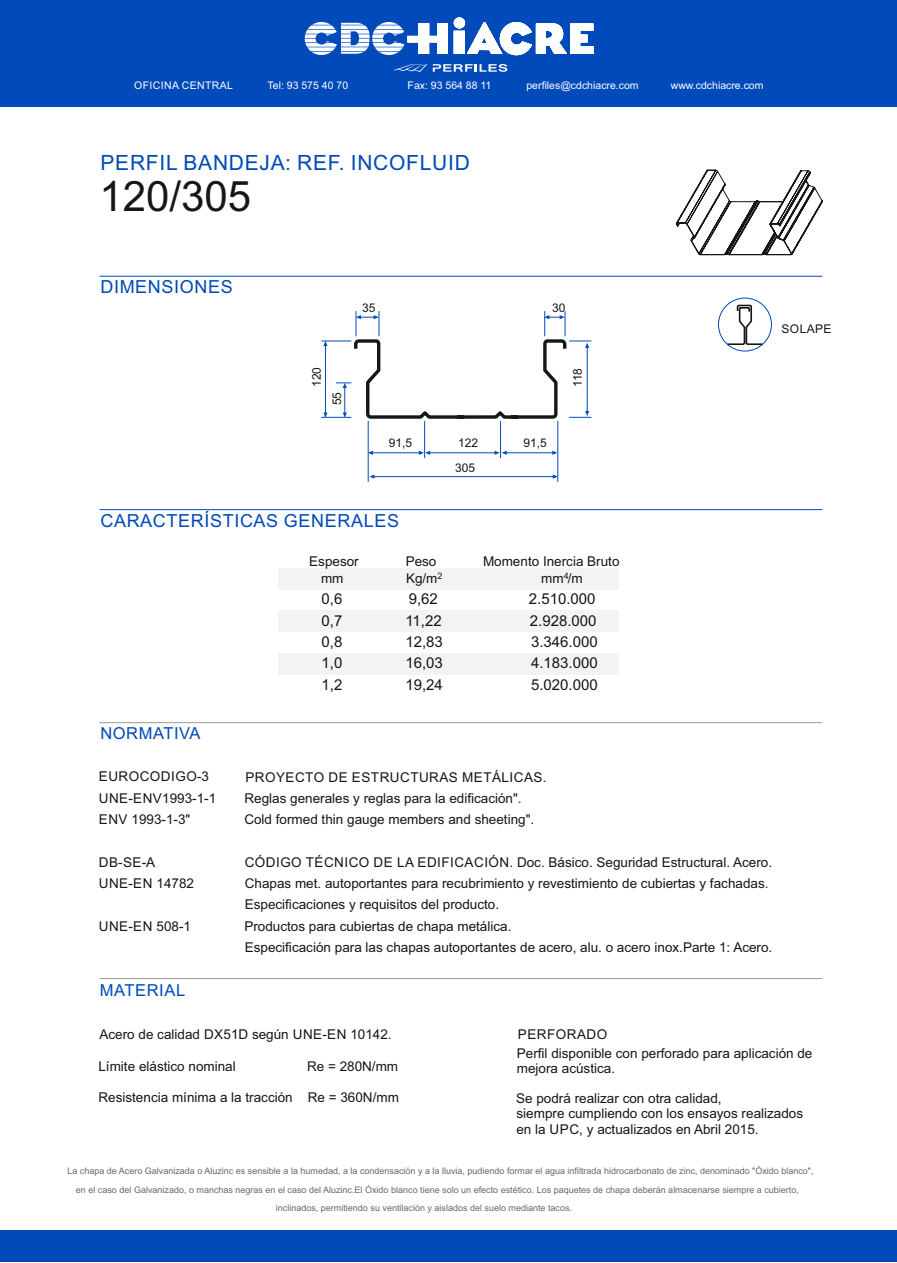
<style>
.page{position:relative;width:897px;height:1263px;background:#fff}
.page>*{position:absolute;margin:0;border:0;box-sizing:border-box;transform-origin:0 0}
.t1{font:42px "Arial";color:#151616}
.t2{font:21px "Arial";letter-spacing:.035em;color:#004aba}
.t3{font:18px "Arial";letter-spacing:.035em;color:#004aba}
.t4{font:16.5px "Arial";letter-spacing:.035em;color:#004aba}
.t5{font:15px "Arial";color:#151616}
.t6{font:13.5px/21.3px "Arial";color:#151616}
.t7{font:13.5px/21.3px "Arial";letter-spacing:.035em;color:#151616}
.t8{font:12px "Arial";color:#151616}
.t9{font:10.5px "Arial";color:#fff}
.t10{font:10.5px "Arial";letter-spacing:.035em;color:#fff}
.t11{font:9px "Arial";color:#686868}
</style>
<div class="page">
<div style="left:1px;top:0;width:896px;height:106px;background:#004aba"></div>
<div style="left:454px;top:31px;width:11px;height:23px;background:#fff"></div>
<svg style="left:467px;top:22px;width:127px;height:33px"></svg>
<div style="left:454px;top:17px;width:11px;height:11px;background:#fff;border-radius:50%"></div>
<svg style="left:305px;top:22px;width:143px;height:33px"></svg>
<svg style="left:393px;top:64px;width:34px;height:8px"></svg>
<svg style="left:433px;top:64px;width:74px;height:8px"></svg>
<div style="left:1px;top:1231px;width:896px;height:31px;background:#004aba"></div>
<hr style="left:99px;top:276px;width:723px;height:1px;background:#004aba">
<div style="left:278px;top:568px;width:341px;height:22px;background:#f2f3f3"></div>
<div style="left:278px;top:611px;width:341px;height:21px;background:#f2f3f3"></div>
<div style="left:278px;top:653px;width:341px;height:22px;background:#f2f3f3"></div>
<hr style="left:99px;top:509px;width:723px;height:1px;background:#004aba">
<hr style="left:321px;top:341px;width:30px;height:1px;background:#004aba">
<hr style="left:321px;top:417px;width:30px;height:1px;background:#004aba">
<hr style="left:325px;top:346px;width:1px;height:67px;background:#004aba">
<svg style="left:323px;top:341px;width:5px;height:5px"></svg>
<svg style="left:323px;top:413px;width:5px;height:5px"></svg>
<hr style="left:368px;top:421px;width:1px;height:61px;background:#004aba">
<hr style="left:558px;top:421px;width:1px;height:61px;background:#004aba">
<hr style="left:500px;top:421px;width:1px;height:37px;background:#004aba">
<hr style="left:424px;top:421px;width:1px;height:37px;background:#004aba">
<hr style="left:373px;top:453px;width:46px;height:1px;background:#004aba">
<svg style="left:368px;top:451px;width:5px;height:4px"></svg>
<hr style="left:506px;top:453px;width:47px;height:1px;background:#004aba">
<svg style="left:552px;top:451px;width:5px;height:4px"></svg>
<hr style="left:430px;top:453px;width:65px;height:1px;background:#004aba">
<svg style="left:419px;top:451px;width:11px;height:4px"></svg>
<svg style="left:495px;top:451px;width:12px;height:4px"></svg>
<hr style="left:374px;top:476px;width:179px;height:1px;background:#004aba">
<svg style="left:369px;top:475px;width:6px;height:4px"></svg>
<svg style="left:553px;top:475px;width:5px;height:4px"></svg>
<svg style="left:336px;top:311px;width:255px;height:108px"></svg>
<svg style="left:676px;top:170px;width:147px;height:85px"></svg>
<hr style="left:99px;top:722px;width:723px;height:1px;background:#999">
<hr style="left:99px;top:978px;width:723px;height:1px;background:#999">
<svg style="left:726px;top:304px;width:38px;height:42px"></svg>
<div style="left:718px;top:298px;width:54px;height:53px;border:1px solid #004aba;border-radius:50%"></div>
<p class="t10" style="left:134px;top:82px;width:100px">OFICINA CENTRAL</p>
<p class="t9" style="left:268px;top:82px;width:82px">Tel: 93 575 40 70</p>
<p class="t9" style="left:408px;top:82px;width:85px">Fax: 93 564 88 11</p>
<p class="t9" style="left:526px;top:82px;width:114px">perfiles@cdchiacre.com</p>
<p class="t9" style="left:671px;top:82px;width:94px">www.cdchiacre.com</p>
<h2 class="t2" style="left:101px;top:154px;width:371px">PERFIL BANDEJA: REF. INCOFLUID</h2>
<h1 class="t1" style="left:99px;top:180px;width:153px">120/305</h1>
<h3 class="t3" style="left:100px;top:280px;width:134px">DIMENSIONES</h3>
<p class="t8" style="left:362px;top:303px;width:15px">35</p>
<p class="t8" style="left:552px;top:303px;width:15px">30</p>
<p class="t8" style="left:312px;top:387px;width:22px;rotate:-90deg">120</p>
<p class="t8" style="left:332px;top:405px;width:15px;rotate:-90deg">55</p>
<p class="t8" style="left:389px;top:438px;width:25px">91,5</p>
<p class="t8" style="left:458px;top:438px;width:22px">122</p>
<p class="t8" style="left:523px;top:438px;width:25px">91,5</p>
<p class="t8" style="left:455px;top:464px;width:22px">305</p>
<p class="t8" style="left:573px;top:387px;width:21px;rotate:-90deg">118</p>
<p class="t8" style="left:782px;top:324px;width:52px">SOLAPE</p>
<h3 class="t3" style="left:100px;top:514px;width:300px">CARACTERÍSTICAS GENERALES</h3>
<p class="t6" style="left:309px;top:552px;width:51px">Espesor</p>
<p class="t6" style="left:406px;top:552px;width:32px">Peso</p>
<p class="t6" style="left:483px;top:552px;width:138px">Momento Inercia Bruto</p>
<p class="t4" style="left:100px;top:727px;width:102px">NORMATIVA</p>
<p class="t7" style="left:99px;top:767px;width:119px">EUROCODIGO-3<br>UNE-ENV1993-1-1</p>
<p class="t6" style="left:321px;top:569px;width:24px">mm</p>
<p class="t6" style="left:406px;top:569px;width:38px">Kg/m<sup>2</sup></p>
<p class="t6" style="left:541px;top:569px;width:43px">mm<sup>4</sup>/m</p>
<p class="t5" style="left:322px;top:593px;width:22px">0,6</p>
<p class="t5" style="left:409px;top:593px;width:31px">9,62</p>
<p class="t5" style="left:529px;top:593px;width:68px">2.510.000</p>
<p class="t5" style="left:322px;top:615px;width:22px">0,7</p>
<p class="t5" style="left:405px;top:615px;width:38px">11,22</p>
<p class="t5" style="left:530px;top:615px;width:68px">2.928.000</p>
<p class="t5" style="left:322px;top:636px;width:22px">0,8</p>
<p class="t5" style="left:405px;top:636px;width:39px">12,83</p>
<p class="t5" style="left:531px;top:636px;width:68px">3.346.000</p>
<p class="t5" style="left:322px;top:657px;width:22px">1,0</p>
<p class="t5" style="left:405px;top:657px;width:39px">16,03</p>
<p class="t5" style="left:531px;top:657px;width:68px">4.183.000</p>
<p class="t5" style="left:322px;top:679px;width:22px">1,2</p>
<p class="t5" style="left:405px;top:679px;width:39px">19,24</p>
<p class="t5" style="left:531px;top:679px;width:68px">5.020.000</p>
<p class="t7" style="left:245px;top:768px;width:303px">PROYECTO DE ESTRUCTURAS METÁLICAS.</p>
<p class="t6" style="left:245px;top:789px;width:279px">Reglas generales y reglas para la edificación".</p>
<p class="t6" style="left:99px;top:810px;width:93px">ENV 1993-1-3"</p>
<p class="t6" style="left:244px;top:810px;width:291px">Cold formed thin gauge members and sheeting".</p>
<p class="t6" style="left:99px;top:853px;width:58px">DB-SE-A</p>
<p class="t6" style="left:245px;top:853px;width:529px">CÓDIGO TÉCNICO DE LA EDIFICACIÓN. Doc. Básico. Seguridad Estructural. Acero.</p>
<p class="t6" style="left:99px;top:874px;width:97px">UNE-EN 14782</p>
<p class="t6" style="left:245px;top:874px;width:525px">Chapas met. autoportantes para recubrimiento y revestimiento de cubiertas y fachadas.<br>Especificaciones y requisitos del producto.</p>
<p class="t6" style="left:99px;top:916px;width:94px">UNE-EN 508-1</p>
<p class="t6" style="left:244px;top:916px;width:529px">Productos para cubiertas de chapa metálica.<br>Especificación para las chapas autoportantes de acero, alu. o acero inox.Parte 1: Acero.</p>
<p class="t4" style="left:100px;top:984px;width:87px">MATERIAL</p>
<p class="t6" style="left:99px;top:1024px;width:294px">Acero de calidad DX51D según UNE-EN 10142.</p>
<p class="t7" style="left:518px;top:1025px;width:91px">PERFORADO</p>
<p class="t6" style="left:98px;top:1057px;width:139px">Límite elástico nominal</p>
<p class="t6" style="left:307px;top:1057px;width:93px">Re = 280N/mm</p>
<p class="t6" style="left:98px;top:1088px;width:302px">Resistencia mínima a la tracción Re = 360N/mm</p>
<p class="t6" style="left:517px;top:1047px;width:297px;line-height:15.1px">Perfil disponible con perforado para aplicación de mejora acústica.</p>
<p class="t6" style="left:516px;top:1107px;width:288px;line-height:15.5px">siempre cumpliendo con los ensayos realizados en la UPC, y actualizados en Abril 2015.</p>
<p class="t6" style="left:516px;top:1089px;width:207px">Se podrá realizar con otra calidad,</p>
<p class="t11" style="left:67px;top:1168px;width:748px">La chapa de Acero Galvanizada o Aluzinc es sensible a la humedad, a la condensación y a la lluvia, pudiendo formar el agua infiltrada hidrocarbonato de zinc, denominado "Óxido blanco",</p>
<p class="t11" style="left:76px;top:1186px;width:724px">en el caso del Galvanizado, o manchas negras en el caso del Aluzinc.El Óxido blanco tiene solo un efecto estético. Los paquetes de chapa deberán almacenarse siempre a cubierto,</p>
<p class="t11" style="left:276px;top:1205px;width:298px">inclinados, permitiendo su ventilación y aislados del suelo mediante tacos.</p>
</div>
